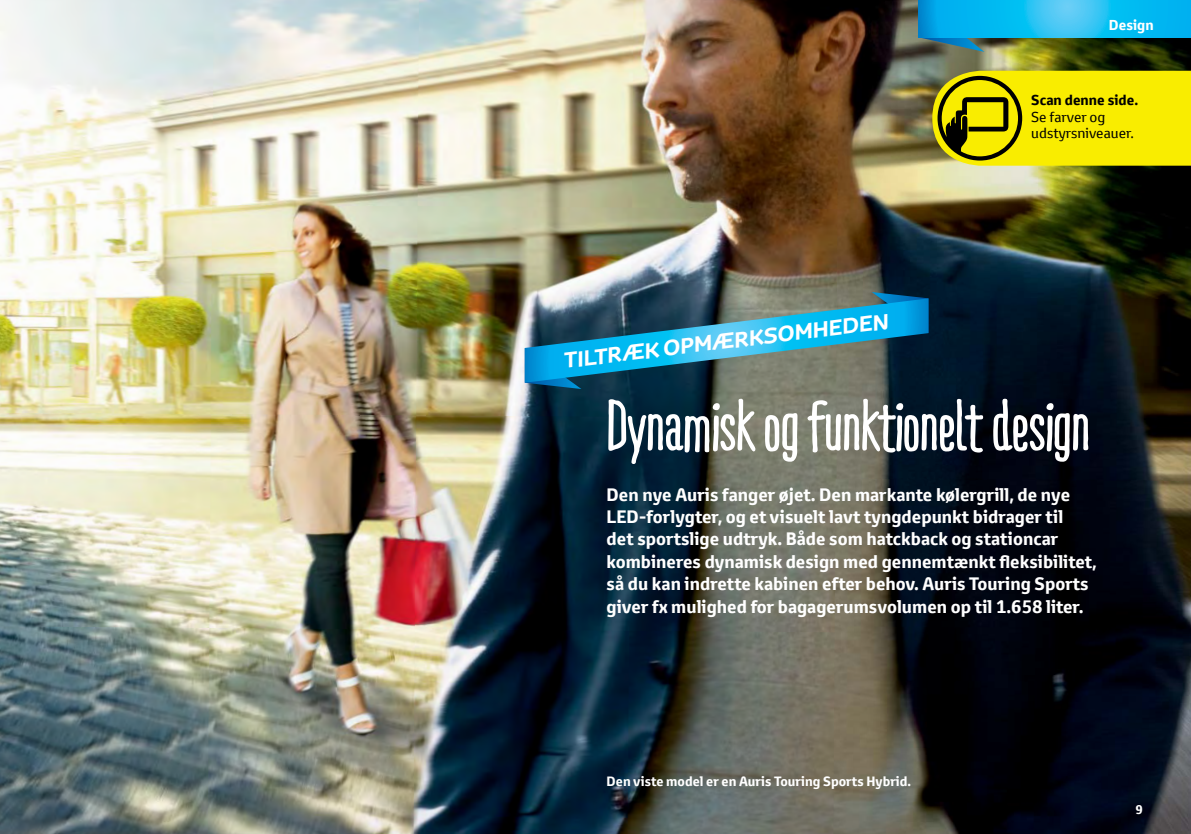
<style>
.page{position:relative;width:1191px;height:834px;background:#fff}
.page>*{position:absolute;margin:0;border:0;box-sizing:border-box;transform-origin:0 0}
.t1{font:700 70px "Ridemy Bike Pro";color:#fff}
.t2{font:700 21px "Toyota Display";color:#fff;scale:1.04 1}
.t3{font:700 17.5px/22.4px "Toyota Text";color:#fff}
.t4{font:14px/16.6px "Toyota Text";color:#000}
.t5{font:700 14px "Toyota Text";color:#000}
.t6{font:700 14px "Toyota Text";color:#fff}
.t7{font:700 13.12px "Toyota Text";color:#fff}
.t8{font:700 12.25px "Toyota Text";color:#fff}
</style>
<div class="page">
<img style="left:0;top:0;width:416px;height:412px">
<img style="left:416px;top:0;width:419px;height:415px">
<img style="left:835px;top:0;width:356px;height:478px">
<img style="left:0;top:412px;width:417px;height:421px">
<img style="left:413px;top:415px;width:424px;height:418px">
<img style="left:833px;top:478px;width:358px;height:355px">
<svg style="left:918px;top:37px;width:66px;height:15px"></svg>
<svg style="left:918px;top:0;width:273px;height:37px"></svg>
<svg style="left:525px;top:292px;width:403px;height:97px"></svg>
<svg style="left:932px;top:71px;width:259px;height:95px"></svg>
<p class="t6" style="left:1109px;top:15px;width:46px">Design</p>
<p class="t2" style="left:562px;top:350px;width:316px;rotate:-7deg">TILTRÆK OPMÆRKSOMHEDEN</p>
<p class="t5" style="left:1031px;top:90px;width:108px">Scan denne side.</p>
<p class="t4" style="left:1031px;top:108px;width:104px">Se farver og udstyrsniveauer.</p>
<h1 class="t1" style="left:606px;top:398px;width:485px">Dynamisk og funktionelt design</h1>
<p class="t3" style="left:606px;top:483px;width:492px">Den nye Auris fanger øjet. Den markante kølergrill, de nye LED-forlygter, og et visuelt lavt tyngdepunkt bidrager til<br>det sportslige udtryk. Både som hatckback og stationcar kombineres dynamisk design med gennemtænkt fleksibilitet, så du kan indrette kabinen efter behov. Auris Touring Sports giver fx mulighed for bagagerumsvolumen op til 1.658 liter.</p>
<p class="t7" style="left:606px;top:772px;width:306px">Den viste model er en Auris Touring Sports Hybrid.</p>
<p class="t8" style="left:1135px;top:800px;width:9px">9</p>
</div>
